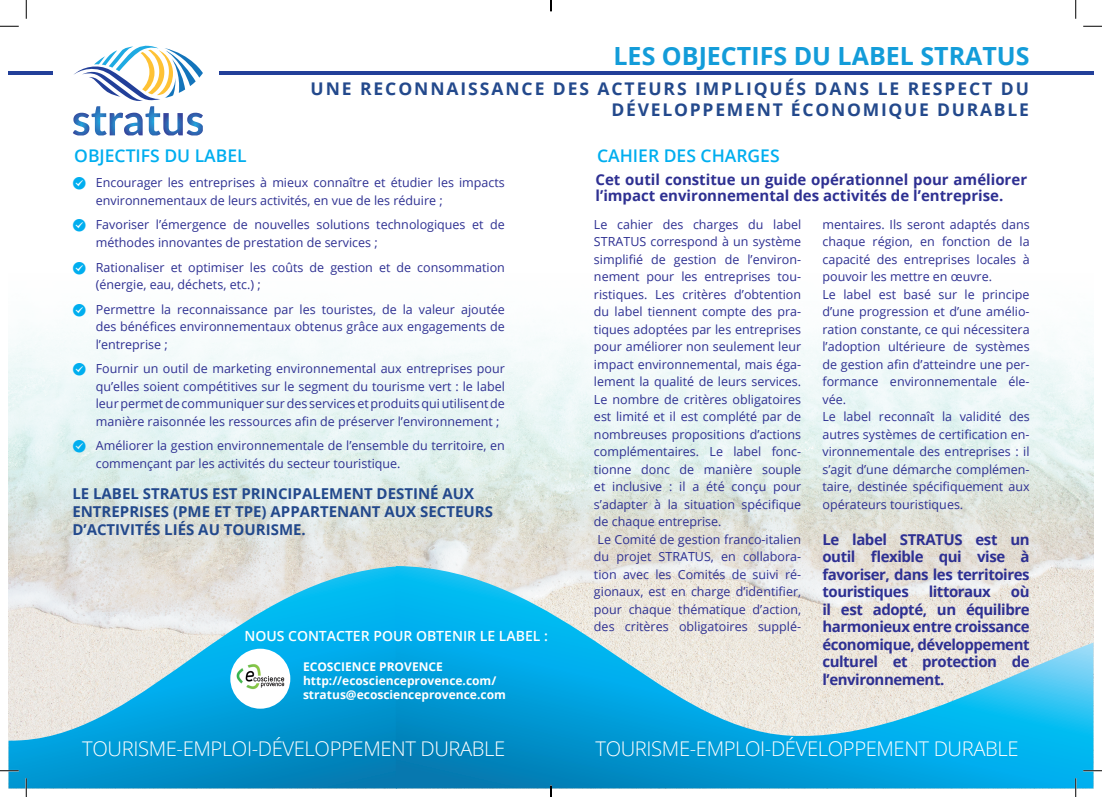
<style>
.page{position:relative;width:1102px;height:797px;background:#fff}
.page>*{position:absolute;margin:0;border:0;box-sizing:border-box;transform-origin:0 0}
.t1{font:700 25px "Open Sans";color:#139cd9}
.t2{font:300 20.25px "Open Sans";letter-spacing:-.02em;color:#fff}
.t3{font:700 17.5px/21px "Open Sans";letter-spacing:.11em;color:#23498c;text-align:right}
.t4{font:600 17.5px "Open Sans";color:#00aeef}
.t5{font:700 15px/17.5px "Open Sans";letter-spacing:-.03em;color:#2e3092;text-align:justify}
.t6{font:700 15px/18px "Open Sans";color:#23498c}
.t7{font:700 15px/16.2px "Open Sans";color:#2e3092}
.t8{font:600 14px "Open Sans";color:#fff}
.t9{font:12.5px/17.5px "Open Sans";color:#2e3092}
.t10{font:700 12px/14.4px "Open Sans";color:#fff}
</style>
<div class="page">
<img style="left:9px;top:332px;width:1084px;height:234px">
<svg style="left:9px;top:566px;width:387px;height:222px;background:#5ebadb"></svg>
<svg style="left:396px;top:566px;width:697px;height:222px;background:#70c3de"></svg>
<svg style="left:73px;top:45px;width:130px;height:90px"></svg>
<hr style="left:219px;top:72px;width:874px;height:3px;background:#223f99">
<hr style="left:9px;top:72px;width:44px;height:3px;background:#223f99">
<div style="left:231px;top:649px;width:58px;height:58px;background:#fff;border-radius:50%"></div>
<div style="left:230px;top:648px;width:60px;height:60px;border:2px solid #fff;border-radius:50%"></div>
<img style="left:236px;top:663px;width:48px;height:26px">
<svg style="left:0;top:25px;width:19px;height:2px"></svg>
<svg style="left:1083px;top:25px;width:18px;height:2px"></svg>
<svg style="left:0;top:770px;width:19px;height:1px"></svg>
<svg style="left:1083px;top:770px;width:18px;height:1px"></svg>
<svg style="left:25px;top:0;width:2px;height:19px"></svg>
<svg style="left:25px;top:778px;width:2px;height:19px"></svg>
<svg style="left:1075px;top:0;width:1px;height:19px"></svg>
<svg style="left:1074px;top:778px;width:2px;height:19px"></svg>
<svg style="left:550px;top:785px;width:1px;height:12px"></svg>
<svg style="left:73px;top:363px;width:13px;height:13px"></svg>
<svg style="left:73px;top:440px;width:13px;height:13px"></svg>
<h1 class="t1" style="left:613px;top:38px;width:417px">LES OBJECTIFS DU LABEL STRATUS</h1>
<h3 class="t3" style="left:310px;top:78px;width:719px">UNE RECONNAISSANCE DES ACTEURS IMPLIQUÉS DANS LE RESPECT DU<br>DÉVELOPPEMENT ÉCONOMIQUE DURABLE</h3>
<h3 class="t4" style="left:597px;top:144px;width:184px">CAHIER DES CHARGES</h3>
<h3 class="t4" style="left:74px;top:144px;width:174px">OBJECTIFS DU LABEL</h3>
<p class="t9" style="left:96px;top:174px;width:410px">Encourager les entreprises à mieux connaître et étudier les impacts environnementaux de leurs activités, en vue de les réduire ;</p>
<p class="t9" style="left:96px;top:216px;width:410px">Favoriser l’émergence de nouvelles solutions technologiques et de méthodes innovantes de prestation de services ;</p>
<p class="t9" style="left:96px;top:258px;width:410px">Rationaliser et optimiser les coûts de gestion et de consommation (énergie, eau, déchets, etc.) ;</p>
<p class="t9" style="left:96px;top:300px;width:410px;text-align:justify">Permettre la reconnaissance par les touristes, de la valeur ajoutée des bénéfices environnementaux obtenus grâce aux engagements de l’entreprise ;</p>
<p class="t9" style="left:96px;top:360px;width:410px;text-align:justify">Fournir un outil de marketing environnemental aux entreprises pour qu’elles soient compétitives sur le segment du tourisme vert : le label leur permet de communiquer sur des services et produits qui utilisent de manière raisonnée les ressources afin de préserver l’environnement ;</p>
<p class="t9" style="left:96px;top:437px;width:410px">Améliorer la gestion environnementale de l’ensemble du territoire, en commençant par les activités du secteur touristique.</p>
<p class="t7" style="left:595px;top:171px;width:433px">Cet outil constitue un guide opérationnel pour améliorer l’impact environnemental des activités de l’entreprise.</p>
<p class="t9" style="left:594px;top:215px;width:209px">Le cahier des charges du label STRATUS correspond à un système simplifié de gestion de l’environ&shy;nement pour les entreprises tou&shy;ristiques. Les critères d’obtention du label tiennent compte des pra&shy;tiques adoptées par les entreprises pour améliorer non seulement leur impact environnemental, mais éga&shy;lement la qualité de leurs services.<br>Le nombre de critères obligatoires est limité et il est complété par de nombreuses propositions d’actions complémentaires. Le label fonc&shy;tionne donc de manière souple et inclusive : il a été conçu pour s’adapter à la situation spécifique de chaque entreprise.<br>Le Comité de gestion franco-italien du projet STRATUS, en collabora&shy;tion avec les Comités de suivi ré&shy;gionaux, est en charge d’identifier, pour chaque thématique d’action, des critères obligatoires supplé-</p>
<p class="t9" style="left:822px;top:215px;width:209px">mentaires. Ils seront adaptés dans chaque région, en fonction de la capacité des entreprises locales à pouvoir les mettre en œuvre.<br>Le label est basé sur le principe d’une progression et d’une amélio&shy;ration constante, ce qui nécessitera l’adoption ultérieure de systèmes de gestion afin d’atteindre une per&shy;formance environnementale éle&shy;vée.<br>Le label reconnaît la validité des autres systèmes de certification en&shy;vironnementale des entreprises : il s’agit d’une démarche complémen&shy;taire, destinée spécifiquement aux opérateurs touristiques.</p>
<p class="t6" style="left:72px;top:484px;width:422px">LE LABEL STRATUS EST PRINCIPALEMENT DESTINÉ AUX<br>ENTREPRISES (PME ET TPE) APPARTENANT AUX SECTEURS<br>D’ACTIVITÉS LIÉS AU TOURISME.</p>
<p class="t5" style="left:822px;top:530px;width:209px">Le label STRATUS est un outil flexible qui vise à favoriser, dans les territoires touristiques</p>
<p class="t5" style="left:822px;top:582px;width:209px;text-indent:188px">où il est adopté, un équilibre harmonieux entre croissance économique, développement culturel et protection de l’environnement.</p>
<p class="t5" style="left:928px;top:582px;width:64px">littoraux</p>
<p class="t8" style="left:244px;top:626px;width:305px">NOUS CONTACTER POUR OBTENIR LE LABEL :</p>
<p class="t10" style="left:303px;top:658px;width:204px">ECOSCIENCE PROVENCE http://ecoscienceprovence.com/ stratus@ecoscienceprovence.com</p>
<h2 class="t2" style="left:82px;top:734px;width:424px">TOURISME-EMPLOI-DÉVELOPPEMENT DURABLE</h2>
<h2 class="t2" style="left:595px;top:734px;width:424px">TOURISME-EMPLOI-DÉVELOPPEMENT DURABLE</h2>
</div>
